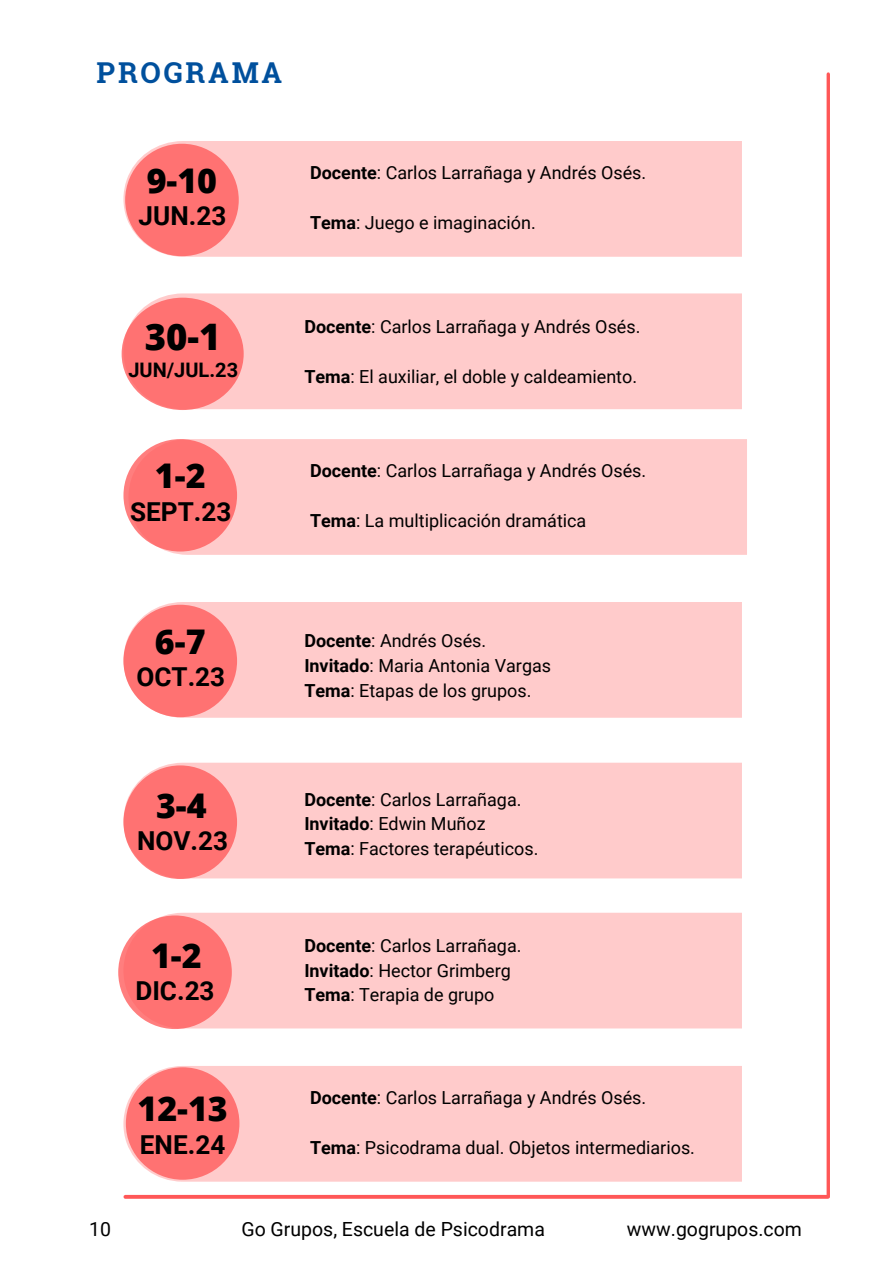
<style>
.page{position:relative;width:893px;height:1264px;background:#fff}
.page>*{position:absolute;margin:0;border:0;box-sizing:border-box;transform-origin:0 0}
.t1{font:800 36.45px "Open Sans";color:#000}
.t2{font:800 34.05px "Open Sans";color:#000}
.t3{font:700 28.8px "Roboto Slab";letter-spacing:.1em;color:#00509d}
.t4{font:700 26.1px "Roboto";color:#000}
.t5{font:700 19.95px "Roboto";color:#000}
.t6{font:19.5px "Roboto";color:#000}
.t7{font:18px/24.8px "Roboto";color:#000}
.s1{font-weight:700}
</style>
<div class="page">
<svg style="left:125px;top:1194px;width:703px;height:4px;fill:#ff5757"></svg>
<hr style="left:826px;top:74px;width:3px;height:1122px;background:#ff5757">
<div style="left:125px;top:762px;width:617px;height:116px;background:#ffcbcb"></div>
<div style="left:123px;top:912px;width:619px;height:116px;background:#ffcbcb"></div>
<div style="left:123px;top:1066px;width:619px;height:115px;background:#ffcbcb"></div>
<div style="left:123px;top:765px;width:114px;height:114px;background:#ff7272;border-radius:50%"></div>
<div style="left:118px;top:915px;width:114px;height:114px;background:#ff7272;border-radius:50%"></div>
<div style="left:126px;top:1067px;width:113px;height:112px;background:#ff7272;border-radius:50%"></div>
<div style="left:131px;top:439px;width:616px;height:116px;background:#ffcbcb"></div>
<div style="left:123px;top:439px;width:114px;height:112px;background:#ff7272;border-radius:50%"></div>
<div style="left:124px;top:602px;width:618px;height:115px;background:#ffcbcb"></div>
<div style="left:123px;top:604px;width:114px;height:113px;background:#ff7272;border-radius:50%"></div>
<div style="left:123px;top:141px;width:619px;height:116px;background:#ffcbcb"></div>
<div style="left:123px;top:293px;width:619px;height:116px;background:#ffcbcb"></div>
<div style="left:125px;top:144px;width:114px;height:112px;background:#ff7272;border-radius:50%"></div>
<div style="left:122px;top:298px;width:122px;height:112px;background:#ff7272;border-radius:50%"></div>
<h3 class="t3" style="left:97px;top:53px;width:187px">PROGRAMA</h3>
<h2 class="t2" style="left:147px;top:156px;width:72px">9-10</h2>
<h3 class="t4" style="left:139px;top:201px;width:89px">JUN.23</h3>
<p class="t7" style="left:310px;top:161px;width:337px"><span class="s1">Docente</span>: Carlos Larrañaga y Andrés Osés.</p>
<p class="t7" style="left:310px;top:210px;width:227px"><span class="s1">Tema</span>: Juego e imaginación.</p>
<h1 class="t1" style="left:145px;top:311px;width:77px">30-1</h1>
<p class="t5" style="left:128px;top:359px;width:111px">JUN/JUL.23</p>
<h2 class="t2" style="left:155px;top:452px;width:52px">1-2</h2>
<h3 class="t4" style="left:130px;top:496px;width:103px">SEPT.23</h3>
<p class="t7" style="left:304px;top:314px;width:337px"><span class="s1">Docente</span>: Carlos Larrañaga y Andrés Osés.</p>
<p class="t7" style="left:304px;top:364px;width:334px"><span class="s1">Tema</span>: El auxiliar, el doble y caldeamiento.</p>
<p class="t7" style="left:310px;top:459px;width:337px"><span class="s1">Docente</span>: Carlos Larrañaga y Andrés Osés.</p>
<p class="t7" style="left:310px;top:508px;width:278px"><span class="s1">Tema</span>: La multiplicación dramática</p>
<h2 class="t2" style="left:155px;top:617px;width:52px">6-7</h2>
<h3 class="t4" style="left:136px;top:662px;width:90px">OCT.23</h3>
<h2 class="t2" style="left:156px;top:781px;width:52px">3-4</h2>
<h3 class="t4" style="left:137px;top:825px;width:93px">NOV.23</h3>
<h2 class="t2" style="left:151px;top:931px;width:52px">1-2</h2>
<h3 class="t4" style="left:135px;top:975px;width:81px">DIC.23</h3>
<h2 class="t2" style="left:137px;top:1084px;width:92px">12-13</h2>
<h3 class="t4" style="left:140px;top:1129px;width:87px">ENE.24</h3>
<p class="t7" style="left:304px;top:629px;width:248px"><span class="s1">Docente</span>: Andrés Osés.<br><span class="s1">Invitado</span>: Maria Antonia Vargas<br><span class="s1">Tema</span>: Etapas de los grupos.</p>
<p class="t7" style="left:304px;top:787px;width:235px"><span class="s1">Docente</span>: Carlos Larrañaga.<br><span class="s1">Invitado</span>: Edwin Muñoz<br><span class="s1">Tema</span>: Factores terapéuticos.</p>
<p class="t7" style="left:304px;top:933px;width:219px"><span class="s1">Docente</span>: Carlos Larrañaga.<br><span class="s1">Invitado</span>: Hector Grimberg<br><span class="s1">Tema</span>: Terapia de grupo</p>
<p class="t7" style="left:310px;top:1085px;width:337px"><span class="s1">Docente</span>: Carlos Larrañaga y Andrés Osés.</p>
<p class="t7" style="left:310px;top:1135px;width:386px"><span class="s1">Tema</span>: Psicodrama dual. Objetos intermediarios.</p>
<p class="t6" style="left:89px;top:1217px;width:23px">10</p>
<p class="t6" style="left:241px;top:1217px;width:305px">Go Grupos, Escuela de Psicodrama</p>
<p class="t6" style="left:627px;top:1217px;width:176px">www.gogrupos.com</p>
</div>
